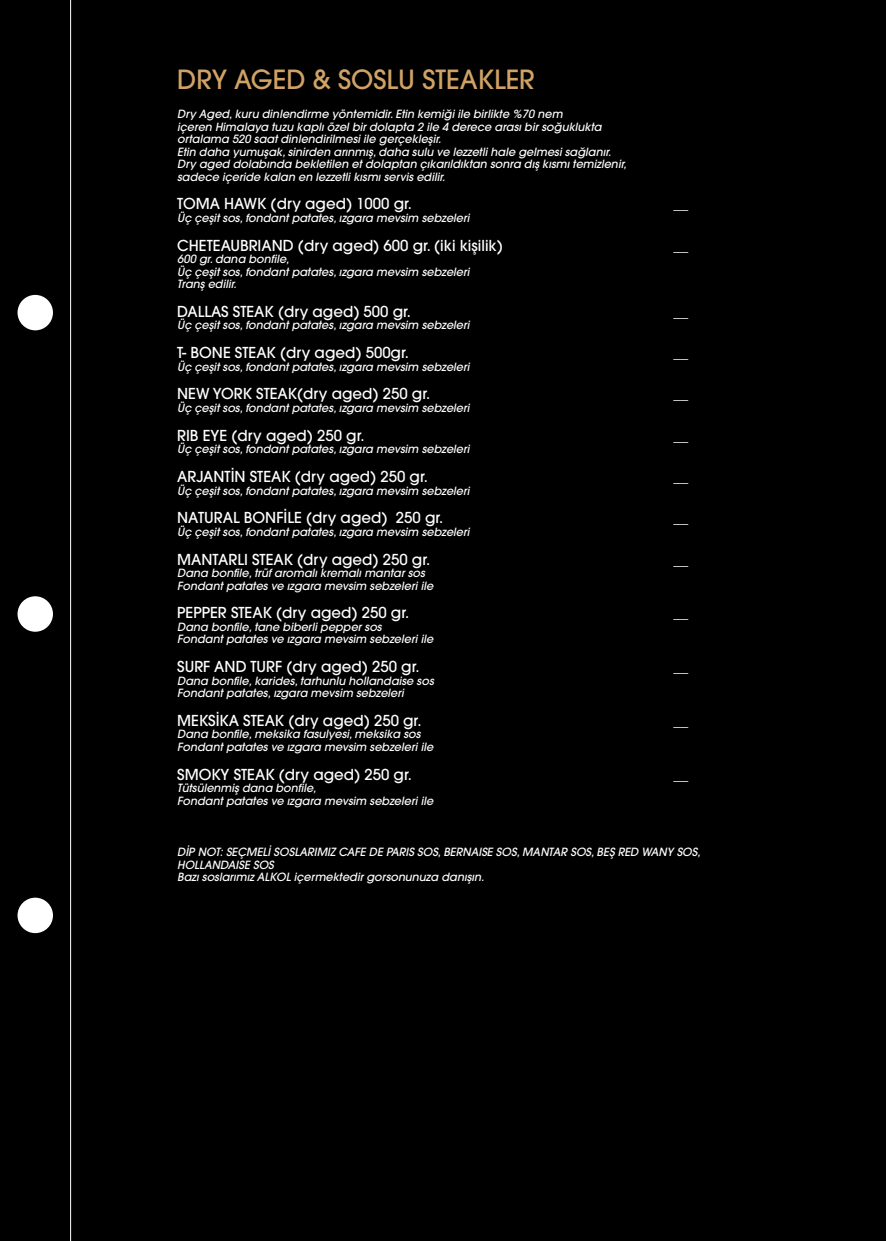
<style>
.page{position:relative;width:886px;height:1241px;background:#fff}
.page>*{position:absolute;margin:0;border:0;box-sizing:border-box;transform-origin:0 0}
.t1{font:26.25px "Avant Garde LT Medium";color:#d0a265}
.t2{font:15px "Avant Garde LT Medium";color:#fff}
.t3{font:italic 11.25px/12.5px "Avant Garde LT Medium";color:#fff}
</style>
<div class="page">
<div style="left:0;top:0;width:886px;height:1240px;background:#000"></div>
<div style="left:18px;top:295px;width:35px;height:35px;background:#fff;border-radius:50%"></div>
<div style="left:18px;top:897px;width:35px;height:35px;background:#fff;border-radius:50%"></div>
<div style="left:18px;top:596px;width:35px;height:35px;background:#fff;border-radius:50%"></div>
<hr style="left:70px;top:0;width:1px;height:1240px;background:#fff">
<h1 class="t1" style="left:177px;top:63px;width:359px">DRY AGED &amp; SOSLU STEAKLER</h1>
<p class="t3" style="left:177px;top:108px;width:451px">Dry Aged, kuru dinlendirme yöntemidir. Etin kemiği ile birlikte %70 nem<br>içeren Himalaya tuzu kaplı özel bir dolapta 2 ile 4 derece arası bir soğuklukta ortalama 520 saat dinlendirilmesi ile gerçekleşir.<br>Etin daha yumuşak, sinirden arınmış, daha sulu ve lezzetli hale gelmesi sağlanır.<br>Dry aged dolabında bekletilen et dolaptan çıkarıldıktan sonra dış kısmı temizlenir, sadece içeride kalan en lezzetli kısmı servis edilir.</p>
<h2 class="t2" style="left:177px;top:194px;width:236px">TOMA HAWK (dry aged) 1000 gr.</h2>
<h2 class="t2" style="left:673px;top:194px;width:16px">__</h2>
<p class="t3" style="left:177px;top:211px;width:294px">Üç çeşit sos, fondant patates, ızgara mevsim sebzeleri</p>
<h2 class="t2" style="left:177px;top:236px;width:327px">CHETEAUBRIAND (dry aged) 600 gr. (iki kişilik)</h2>
<h2 class="t2" style="left:673px;top:236px;width:16px">__</h2>
<p class="t3" style="left:177px;top:253px;width:294px">600 gr. dana bonfile,<br>Üç çeşit sos, fondant patates, ızgara mevsim sebzeleri<br>Tranş edilir.</p>
<h2 class="t2" style="left:177px;top:302px;width:235px">DALLAS STEAK (dry aged) 500 gr.</h2>
<h2 class="t2" style="left:673px;top:302px;width:16px">__</h2>
<p class="t3" style="left:177px;top:319px;width:294px">Üç çeşit sos, fondant patates, ızgara mevsim sebzeleri</p>
<h2 class="t2" style="left:177px;top:343px;width:233px">T- BONE STEAK (dry aged) 500gr.</h2>
<h2 class="t2" style="left:673px;top:343px;width:16px">__</h2>
<p class="t3" style="left:177px;top:360px;width:294px">Üç çeşit sos, fondant patates, ızgara mevsim sebzeleri</p>
<h2 class="t2" style="left:177px;top:384px;width:255px">NEW YORK STEAK(dry aged) 250 gr.</h2>
<h2 class="t2" style="left:673px;top:384px;width:16px">__</h2>
<p class="t3" style="left:177px;top:401px;width:294px">Üç çeşit sos, fondant patates, ızgara mevsim sebzeleri</p>
<h2 class="t2" style="left:177px;top:426px;width:189px">RIB EYE (dry aged) 250 gr.</h2>
<h2 class="t2" style="left:673px;top:426px;width:16px">__</h2>
<p class="t3" style="left:177px;top:443px;width:294px">Üç çeşit sos, fondant patates, ızgara mevsim sebzeleri</p>
<h2 class="t2" style="left:177px;top:467px;width:252px">ARJANTİN STEAK (dry aged) 250 gr.</h2>
<h2 class="t2" style="left:673px;top:467px;width:16px">__</h2>
<p class="t3" style="left:177px;top:484px;width:294px">Üç çeşit sos, fondant patates, ızgara mevsim sebzeleri</p>
<h2 class="t2" style="left:177px;top:508px;width:268px">NATURAL BONFİLE (dry aged) 250 gr.</h2>
<h2 class="t2" style="left:673px;top:508px;width:16px">__</h2>
<p class="t3" style="left:177px;top:525px;width:294px">Üç çeşit sos, fondant patates, ızgara mevsim sebzeleri</p>
<h2 class="t2" style="left:177px;top:549px;width:255px">MANTARLI STEAK (dry aged) 250 gr.</h2>
<h2 class="t2" style="left:673px;top:549px;width:16px">__</h2>
<p class="t3" style="left:177px;top:566px;width:258px">Dana bonfile, trüf aromalı kremalı mantar sos<br>Fondant patates ve ızgara mevsim sebzeleri ile</p>
<h2 class="t2" style="left:177px;top:603px;width:233px">PEPPER STEAK (dry aged) 250 gr.</h2>
<h2 class="t2" style="left:673px;top:603px;width:16px">__</h2>
<p class="t3" style="left:177px;top:620px;width:258px">Dana bonfile, tane biberli pepper sos<br>Fondant patates ve ızgara mevsim sebzeleri ile</p>
<h2 class="t2" style="left:177px;top:657px;width:244px">SURF AND TURF (dry aged) 250 gr.</h2>
<h2 class="t2" style="left:673px;top:657px;width:16px">__</h2>
<p class="t3" style="left:177px;top:674px;width:258px">Dana bonfile, karides, tarhunlu hollandaise sos<br>Fondant patates, ızgara mevsim sebzeleri</p>
<h2 class="t2" style="left:177px;top:711px;width:246px">MEKSİKA STEAK (dry aged) 250 gr.</h2>
<h2 class="t2" style="left:673px;top:711px;width:16px">__</h2>
<p class="t3" style="left:177px;top:728px;width:258px">Dana bonfile, meksika fasulyesi, meksika sos<br>Fondant patates ve ızgara mevsim sebzeleri ile</p>
<h2 class="t2" style="left:177px;top:764px;width:236px">SMOKY STEAK (dry aged) 250 gr.</h2>
<h2 class="t2" style="left:673px;top:764px;width:16px">__</h2>
<p class="t3" style="left:177px;top:781px;width:258px">Tütsülenmiş dana bonfile,<br>Fondant patates ve ızgara mevsim sebzeleri ile</p>
<p class="t3" style="left:177px;top:845px;width:525px">DİP NOT: SEÇMELİ SOSLARIMIZ CAFE DE PARIS SOS, BERNAISE SOS, MANTAR SOS, BEŞ RED WANY SOS,<br>HOLLANDAISE SOS<br>Bazı soslarımız ALKOL içermektedir gorsonunuza danışın.</p>
</div>
